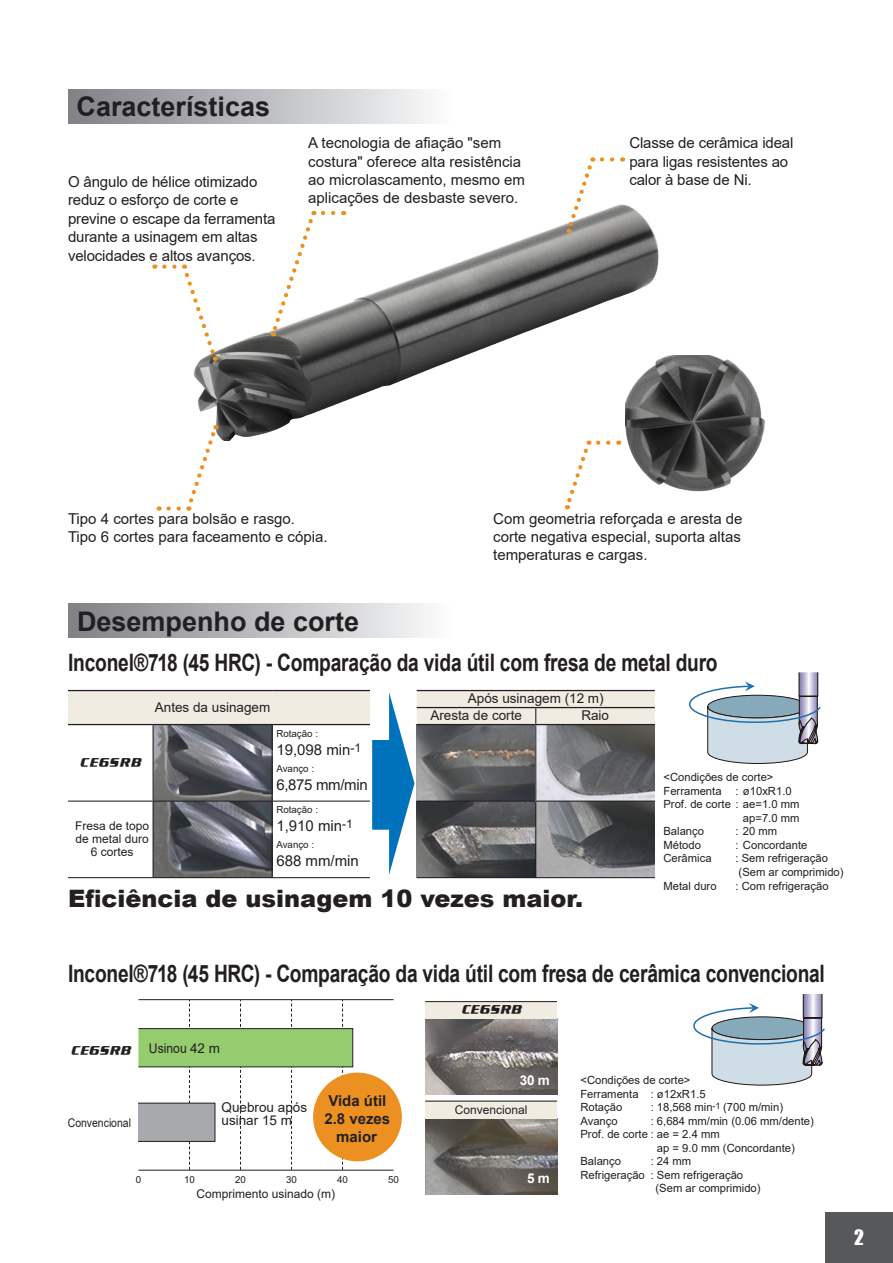
<style>
.page{position:relative;width:893px;height:1263px;background:#fff}
.page>*{position:absolute;margin:0;border:0;box-sizing:border-box;transform-origin:0 0}
.t1{font:700 27px "Arial";color:#231f20}
.t2{font:700 24px "Arial";letter-spacing:-.01em;color:#231f20;scale:.8 1}
.t3{font:900 24px "Arial";color:#231f20}
.t4{font:19.5px "Impact";color:#fff}
.t5{font:15px/18.5px "Arial";color:#231f20}
.t6{font:700 15px/18px "Arial";color:#231f20;text-align:center}
.t7{font:13.5px/13.5px "Arial";color:#231f20}
.t8{font:13.5px "MMC English Logo";letter-spacing:-.02em;color:#231f20}
.t9{font:13.5px "Arial";color:#231f20;scale:.9 1}
.t10{font:700 13.5px "Arial";color:#fff}
.t11{font:12px/12.8px "Arial";color:#231f20;text-align:center}
.t12{font:12px "Arial";color:#231f20;scale:.87 1}
.t13{font:11.25px/13.5px "Arial";color:#231f20}
.t14{font:9.75px "Arial";color:#231f20}
</style>
<div class="page">
<img style="left:425px;top:1018px;width:132px;height:77px">
<img style="left:425px;top:1118px;width:132px;height:77px">
<img style="left:627px;top:355px;width:138px;height:137px">
<img style="left:194px;top:205px;width:464px;height:236px">
<div style="left:825px;top:1212px;width:68px;height:51px;background:#57585a"></div>
<div style="left:425px;top:1001px;width:132px;height:17px;background:#f1ece2"></div>
<hr style="left:425px;top:1001px;width:132px;height:1px;background:#231f20">
<hr style="left:153px;top:802px;width:1px;height:75px;background:#231f20">
<hr style="left:272px;top:802px;width:1px;height:75px;background:#231f20">
<hr style="left:535px;top:802px;width:1px;height:75px;background:#231f20">
<hr style="left:68px;top:877px;width:85px;height:1px;background:#231f20">
<hr style="left:153px;top:877px;width:119px;height:1px;background:#231f20">
<hr style="left:272px;top:877px;width:98px;height:1px;background:#231f20">
<hr style="left:417px;top:877px;width:119px;height:1px;background:#231f20">
<hr style="left:536px;top:877px;width:119px;height:1px;background:#231f20">
<svg style="left:68px;top:690px;width:587px;height:185px"></svg>
<div style="left:68px;top:604px;width:383px;height:34px;background:linear-gradient(to right,#7e8084,#fbfbfc)"></div>
<div style="left:68px;top:89px;width:383px;height:34px;background:linear-gradient(to right,#7e8084,#fbfbfc)"></div>
<svg style="left:269px;top:211px;width:64px;height:125px"></svg>
<svg style="left:564px;top:157px;width:48px;height:76px"></svg>
<svg style="left:164px;top:264px;width:55px;height:97px"></svg>
<svg style="left:169px;top:425px;width:50px;height:86px"></svg>
<svg style="left:565px;top:441px;width:43px;height:68px"></svg>
<hr style="left:138px;top:999px;width:256px;height:1px;background:#231f20">
<hr style="left:138px;top:1170px;width:256px;height:1px;background:#231f20">
<svg style="left:240px;top:1000px;width:1px;height:170px"></svg>
<svg style="left:189px;top:1000px;width:1px;height:170px"></svg>
<svg style="left:291px;top:1000px;width:1px;height:170px"></svg>
<svg style="left:342px;top:1000px;width:1px;height:170px"></svg>
<div style="left:138px;top:1028px;width:215px;height:39px;background:#94cc6e;border:1px solid #231f20"></div>
<div style="left:138px;top:1103px;width:77px;height:38px;background:#a8a9ad"></div>
<div style="left:138px;top:1103px;width:77px;height:38px;border:1px solid #231f20"></div>
<div style="left:313px;top:1072px;width:89px;height:89px;background:#ec9121;border-radius:50%"></div>
<svg style="left:689px;top:672px;width:132px;height:92px"></svg>
<svg style="left:693px;top:994px;width:132px;height:91px"></svg>
<div style="left:425px;top:1101px;width:132px;height:17px;background:#f1ece2"></div>
<hr style="left:425px;top:1100px;width:132px;height:2px;background:#231f20">
<h1 class="t1" style="left:77px;top:87px;width:195px">Características</h1>
<p class="t5" style="left:68px;top:172px;width:209px">O ângulo de hélice otimizado reduz o esforço de corte e previne o escape da ferramenta durante a usinagem em altas velocidades e altos avanços.</p>
<p class="t5" style="left:308px;top:133px;width:218px">A tecnologia de afiação "sem costura" oferece alta resistência ao microlascamento, mesmo em aplicações de desbaste severo.</p>
<p class="t5" style="left:629px;top:133px;width:166px">Classe de cerâmica ideal para ligas resistentes ao calor à base de Ni.</p>
<p class="t5" style="left:68px;top:509px;width:261px">Tipo 4 cortes para bolsão e rasgo.<br>Tipo 6 cortes para faceamento e cópia.</p>
<p class="t5" style="left:493px;top:509px;width:251px;text-align:justify">Com geometria reforçada e aresta de corte negativa especial, suporta altas temperaturas e cargas.</p>
<h1 class="t1" style="left:77px;top:602px;width:284px">Desempenho de corte</h1>
<h2 class="t2" style="left:68px;top:646px;width:813px">Inconel®718 (45 HRC) - Comparação da vida útil com fresa de metal duro</h2>
<p class="t8" style="left:79px;top:756px;width:64px">CE6SRB</p>
<p class="t7" style="left:155px;top:700px;width:117px">Antes da usinagem</p>
<p class="t7" style="left:430px;top:690px;width:175px;line-height:17px;text-indent:37px">Após usinagem (12 m)<br>Aresta de corte</p>
<p class="t7" style="left:582px;top:709px;width:29px">Raio</p>
<p class="t14" style="left:276px;top:726px;width:43px">Rotação :</p>
<p class="t5" style="left:276px;top:740px;width:86px">19,098 min<sup>-1</sup></p>
<p class="t14" style="left:276px;top:761px;width:39px">Avanço :</p>
<p class="t5" style="left:276px;top:775px;width:93px">6,875 mm/min</p>
<p class="t11" style="left:75px;top:820px;width:76px">Fresa de topo de metal duro<br>6 cortes</p>
<p class="t14" style="left:276px;top:803px;width:43px">Rotação :</p>
<p class="t5" style="left:276px;top:816px;width:78px">1,910 min<sup>-1</sup></p>
<p class="t14" style="left:276px;top:838px;width:39px">Avanço :</p>
<p class="t5" style="left:276px;top:851px;width:84px">688 mm/min</p>
<h2 class="t3" style="left:68px;top:881px;width:517px">Eficiência de usinagem 10 vezes maior.</h2>
<p class="t13" style="left:663px;top:771px;width:112px">&lt;Condições de corte&gt;</p>
<p class="t13" style="left:663px;top:784px;width:130px">Ferramenta : ø10xR1.0</p>
<p class="t13" style="left:663px;top:798px;width:138px">Prof. de corte : ae=1.0 mm</p>
<p class="t13" style="left:743px;top:811px;width:58px">ap=7.0 mm</p>
<p class="t13" style="left:663px;top:825px;width:42px">Balanço</p>
<p class="t13" style="left:735px;top:825px;width:43px">: 20 mm</p>
<p class="t13" style="left:663px;top:838px;width:39px">Método</p>
<p class="t13" style="left:735px;top:838px;width:73px">: Concordante</p>
<p class="t13" style="left:663px;top:852px;width:50px">Cerâmica</p>
<p class="t13" style="left:735px;top:852px;width:110px">: Sem refrigeração (Sem ar comprimido)</p>
<p class="t13" style="left:663px;top:879px;width:55px">Metal duro</p>
<p class="t13" style="left:735px;top:879px;width:95px">: Com refrigeração</p>
<h2 class="t2" style="left:68px;top:956px;width:948px">Inconel®718 (45 HRC) - Comparação da vida útil com fresa de cerâmica convencional</h2>
<p class="t8" style="left:70px;top:1043px;width:62px">CE6SRB</p>
<p class="t12" style="left:68px;top:1114px;width:74px">Convencional</p>
<p class="t9" style="left:149px;top:1039px;width:81px">Usinou 42 m</p>
<p class="t7" style="left:222px;top:1100px;width:87px">Quebrou após usinar 15 m</p>
<p class="t6" style="left:324px;top:1092px;width:67px">Vida útil<br>2.8 vezes maior</p>
<p class="t14" style="left:136px;top:1173px;width:7px">0</p>
<p class="t14" style="left:184px;top:1173px;width:12px">10</p>
<p class="t14" style="left:235px;top:1173px;width:12px">20</p>
<p class="t14" style="left:286px;top:1173px;width:12px">30</p>
<p class="t14" style="left:337px;top:1173px;width:12px">40</p>
<p class="t14" style="left:388px;top:1173px;width:12px">50</p>
<p class="t11" style="left:196px;top:1187px;width:140px">Comprimento usinado (m)</p>
<p class="t8" style="left:461px;top:1003px;width:62px">CE6SRB</p>
<p class="t10" style="left:520px;top:1071px;width:31px">30 m</p>
<p class="t11" style="left:455px;top:1103px;width:74px">Convencional</p>
<p class="t10" style="left:527px;top:1168px;width:24px">5 m</p>
<p class="t13" style="left:580px;top:1073px;width:127px">&lt;Condições de corte&gt;<br>Ferramenta : ø12xR1.5<br>Rotação</p>
<p class="t13" style="left:651px;top:1100px;width:134px">: 18,568 min<sup>-1</sup> (700 m/min)</p>
<p class="t13" style="left:580px;top:1114px;width:39px">Avanço</p>
<p class="t13" style="left:651px;top:1114px;width:164px">: 6,684 mm/min (0.06 mm/dente)</p>
<p class="t13" style="left:580px;top:1127px;width:141px">Prof. de corte : ae = 2.4 mm</p>
<p class="t13" style="left:657px;top:1141px;width:139px">ap = 9.0 mm (Concordante)</p>
<p class="t13" style="left:580px;top:1154px;width:42px">Balanço</p>
<p class="t13" style="left:651px;top:1154px;width:42px">: 24 mm</p>
<p class="t13" style="left:580px;top:1168px;width:164px">Refrigeração : Sem refrigeração</p>
<p class="t13" style="left:656px;top:1181px;width:107px">(Sem ar comprimido)</p>
<h3 class="t4" style="left:854px;top:1222px;width:11px">2</h3>
</div>
